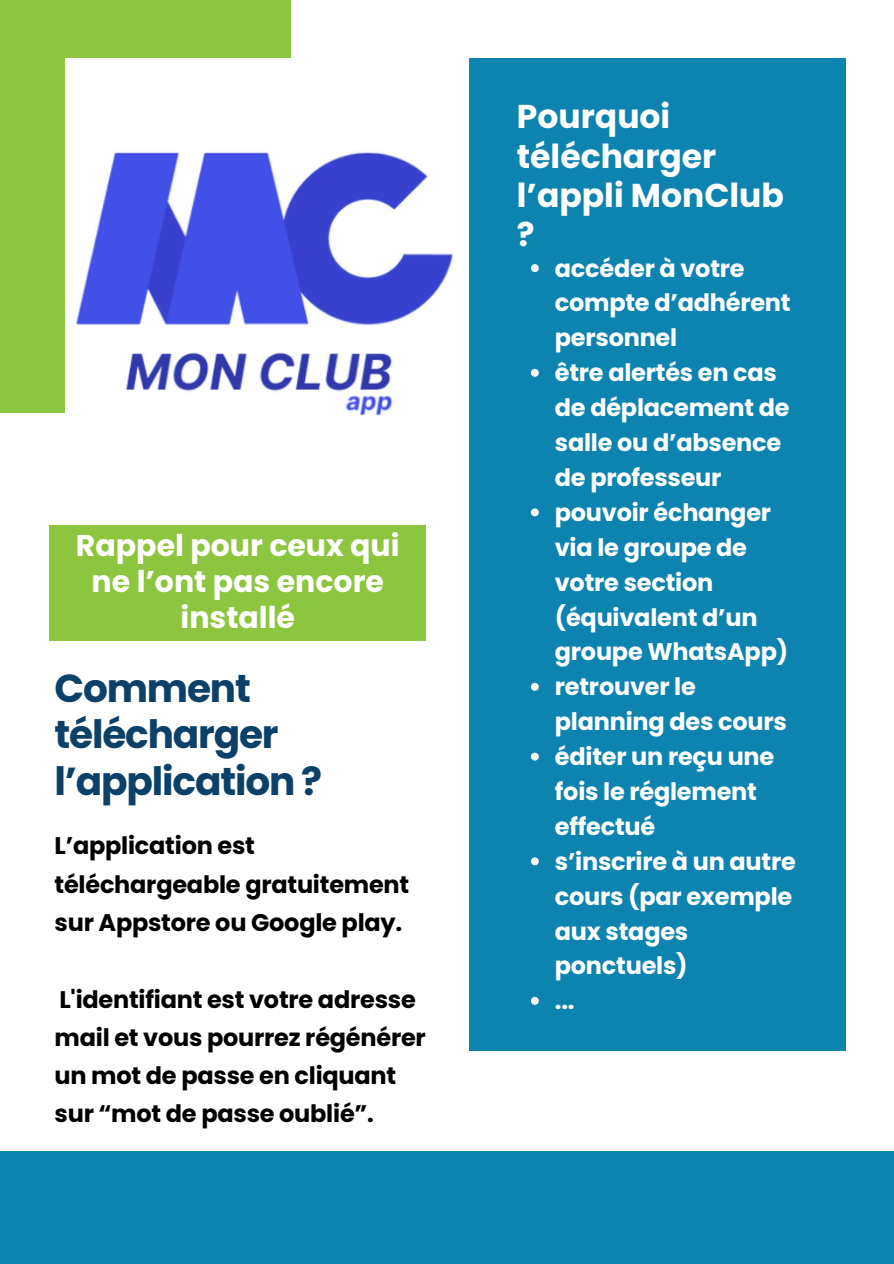
<style>
.page{position:relative;width:894px;height:1264px;background:#fff}
.page>*{position:absolute;margin:0;border:0;box-sizing:border-box;transform-origin:0 0}
.t1{font:700 39px/46.2px "Poppins";letter-spacing:-.03em;color:#0b4068}
.t2{font:700 33px/39.3px "Poppins";color:#fff}
.t3{font:700 30px/36px "Poppins";color:#fff;text-align:center}
.t4{font:700 24px/34.8px "Poppins";letter-spacing:-.01em;color:#fff}
.t5{font:700 24px/38.2px "Poppins";letter-spacing:-.01em;color:#000}
</style>
<div class="page">
<div style="left:468px;top:58px;width:377px;height:992px;background:#0d84af"></div>
<div style="left:0;top:0;width:290px;height:413px;background:#8cc63f"></div>
<div style="left:0;top:1150px;width:893px;height:113px;background:#0d84af"></div>
<div style="left:49px;top:525px;width:377px;height:116px;background:#8cc63f"></div>
<img style="left:66px;top:58px;width:403px;height:455px">
<svg style="left:530px;top:264px;width:8px;height:8px"></svg>
<svg style="left:530px;top:369px;width:8px;height:8px"></svg>
<svg style="left:530px;top:508px;width:8px;height:8px"></svg>
<svg style="left:530px;top:683px;width:8px;height:7px"></svg>
<svg style="left:530px;top:752px;width:8px;height:8px"></svg>
<svg style="left:530px;top:857px;width:8px;height:8px"></svg>
<svg style="left:530px;top:997px;width:8px;height:7px"></svg>
<h3 class="t3" style="left:76px;top:528px;width:325px">Rappel pour ceux qui ne l’ont pas encore installé</h3>
<h2 class="t1" style="left:55px;top:665px;width:269px">Comment télécharger l’application ?</h2>
<p class="t5" style="left:55px;top:827px;width:356px">L’application est téléchargeable gratuitement sur Appstore ou Google play.</p>
<p class="t5" style="left:55px;top:980px;width:372px">L'identifiant est votre adresse mail et vous pourrez régénérer un mot de passe en cliquant sur “mot de passe oublié”.</p>
<h3 class="t2" style="left:516px;top:97px;width:268px">Pourquoi télécharger l’appli MonClub ?</h3>
<p class="t4" style="left:554px;top:251px;width:237px">accéder à votre compte d’adhérent personnel</p>
<p class="t4" style="left:554px;top:355px;width:236px">être alertés en cas de déplacement de salle ou d’absence de professeur</p>
<p class="t4" style="left:554px;top:495px;width:235px">pouvoir échanger via le groupe de votre section (équivalent d’un groupe WhatsApp)</p>
<p class="t4" style="left:554px;top:669px;width:233px">retrouver le planning des cours</p>
<p class="t4" style="left:554px;top:739px;width:221px">éditer un reçu une fois le réglement effectué</p>
<h2 class="t4" style="left:554px;top:844px;width:242px">s’inscrire à un autre cours (par exemple aux stages ponctuels)</h2>
<h1 class="t4" style="left:554px;top:983px;width:21px">...</h1>
</div>
